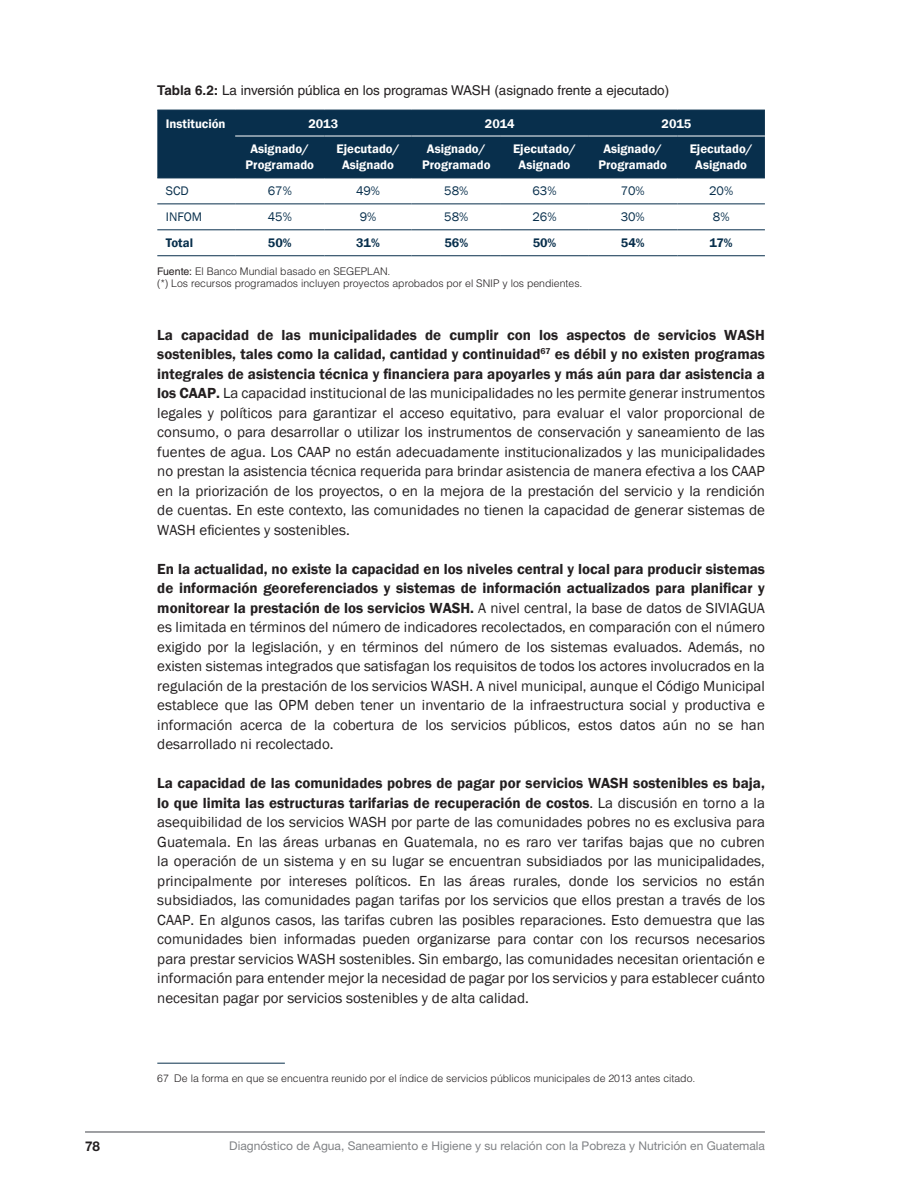
<style>
.page{position:relative;width:918px;height:1188px;background:#fff}
.page>*{position:absolute;margin:0;border:0;box-sizing:border-box;transform-origin:0 0}
.t1{font:15px/19.5px "Franklin Gothic";color:#231f20;text-align:justify}
.t2{font:13.5px "Helvetica LT Std";color:#231f20}
.t3{font:700 13.5px "Helvetica Neue LT Std";color:#231f20}
.t4{font:600 12.75px/15.3px "Franklin Gothic";color:#fff;text-align:center}
.t5{font:12.75px "Franklin Gothic";color:#082f4c}
.t6{font:600 12.75px "Franklin Gothic";color:#082f4c}
.t7{font:12px "Helvetica Neue LT Std";color:#808285}
.t8{font:300 10.5px/12px "Helvetica LT Std";color:#231f20}
.s1{font-weight:700}
.s2{font-weight:400}
.s3{font-weight:600}
</style>
<div class="page">
<hr style="left:85px;top:1131px;width:680px;height:2px;background:#808285">
<hr style="left:157px;top:1063px;width:128px;height:1px;background:#082f4c">
<div style="left:157px;top:111px;width:608px;height:67px;background:#082f4c"></div>
<hr style="left:157px;top:110px;width:78px;height:1px;background:#082f4c">
<hr style="left:235px;top:110px;width:89px;height:1px;background:#082f4c">
<hr style="left:324px;top:110px;width:88px;height:1px;background:#082f4c">
<hr style="left:412px;top:110px;width:89px;height:1px;background:#082f4c">
<hr style="left:501px;top:110px;width:87px;height:1px;background:#082f4c">
<hr style="left:588px;top:110px;width:89px;height:1px;background:#082f4c">
<hr style="left:677px;top:110px;width:88px;height:1px;background:#082f4c">
<hr style="left:157px;top:178px;width:78px;height:1px;background:#082f4c">
<hr style="left:235px;top:178px;width:89px;height:1px;background:#082f4c">
<hr style="left:324px;top:178px;width:88px;height:1px;background:#082f4c">
<hr style="left:412px;top:178px;width:89px;height:1px;background:#082f4c">
<hr style="left:501px;top:178px;width:87px;height:1px;background:#082f4c">
<hr style="left:588px;top:178px;width:89px;height:1px;background:#082f4c">
<hr style="left:677px;top:178px;width:88px;height:1px;background:#082f4c">
<hr style="left:157px;top:203px;width:78px;height:1px;background:#082f4c">
<hr style="left:235px;top:203px;width:89px;height:1px;background:#082f4c">
<hr style="left:324px;top:203px;width:88px;height:1px;background:#082f4c">
<hr style="left:412px;top:203px;width:89px;height:1px;background:#082f4c">
<hr style="left:501px;top:203px;width:87px;height:1px;background:#082f4c">
<hr style="left:588px;top:203px;width:89px;height:1px;background:#082f4c">
<hr style="left:677px;top:203px;width:88px;height:1px;background:#082f4c">
<hr style="left:157px;top:229px;width:78px;height:1px;background:#082f4c">
<hr style="left:235px;top:229px;width:89px;height:1px;background:#082f4c">
<hr style="left:324px;top:229px;width:88px;height:1px;background:#082f4c">
<hr style="left:412px;top:229px;width:89px;height:1px;background:#082f4c">
<hr style="left:501px;top:229px;width:87px;height:1px;background:#082f4c">
<hr style="left:588px;top:229px;width:89px;height:1px;background:#082f4c">
<hr style="left:677px;top:229px;width:88px;height:1px;background:#082f4c">
<hr style="left:157px;top:255px;width:78px;height:1px;background:#082f4c">
<hr style="left:235px;top:255px;width:89px;height:1px;background:#082f4c">
<hr style="left:324px;top:255px;width:88px;height:1px;background:#082f4c">
<hr style="left:412px;top:255px;width:89px;height:1px;background:#082f4c">
<hr style="left:501px;top:255px;width:87px;height:1px;background:#082f4c">
<hr style="left:588px;top:255px;width:89px;height:1px;background:#082f4c">
<hr style="left:677px;top:255px;width:88px;height:1px;background:#082f4c">
<hr style="left:235px;top:136px;width:89px;height:1px;background:#fff">
<hr style="left:324px;top:136px;width:88px;height:1px;background:#fff">
<hr style="left:412px;top:136px;width:89px;height:1px;background:#fff">
<hr style="left:501px;top:136px;width:87px;height:1px;background:#fff">
<hr style="left:588px;top:136px;width:89px;height:1px;background:#fff">
<hr style="left:677px;top:136px;width:88px;height:1px;background:#fff">
<p class="t2" style="left:157px;top:82px;width:513px"><span class="s1">Tabla 6.2:</span> La inversión pública en los programas WASH (asignado frente a ejecutado)</p>
<p class="t4" style="left:166px;top:116px;width:61px">Institución</p>
<p class="t4" style="left:308px;top:116px;width:31px">2013</p>
<p class="t4" style="left:485px;top:116px;width:31px">2014</p>
<p class="t4" style="left:662px;top:116px;width:31px">2015</p>
<p class="t4" style="left:246px;top:142px;width:70px">Asignado/<br>Programado</p>
<p class="t4" style="left:337px;top:142px;width:64px">Ejecutado/<br>Asignado</p>
<p class="t4" style="left:422px;top:142px;width:70px">Asignado/<br>Programado</p>
<p class="t4" style="left:513px;top:142px;width:64px">Ejecutado/<br>Asignado</p>
<p class="t4" style="left:599px;top:142px;width:70px">Asignado/<br>Programado</p>
<p class="t4" style="left:690px;top:142px;width:64px">Ejecutado/<br>Asignado</p>
<p class="t5" style="left:166px;top:183px;width:24px">SCD</p>
<p class="t5" style="left:268px;top:183px;width:26px">67%</p>
<p class="t5" style="left:356px;top:183px;width:26px">49%</p>
<p class="t5" style="left:444px;top:183px;width:26px">58%</p>
<p class="t5" style="left:532px;top:183px;width:26px">63%</p>
<p class="t5" style="left:621px;top:183px;width:26px">70%</p>
<p class="t5" style="left:709px;top:183px;width:26px">20%</p>
<p class="t5" style="left:166px;top:209px;width:38px">INFOM</p>
<p class="t5" style="left:268px;top:209px;width:26px">45%</p>
<p class="t5" style="left:360px;top:209px;width:18px">9%</p>
<p class="t5" style="left:444px;top:209px;width:26px">58%</p>
<p class="t5" style="left:532px;top:209px;width:26px">26%</p>
<p class="t5" style="left:621px;top:209px;width:26px">30%</p>
<p class="t5" style="left:713px;top:209px;width:18px">8%</p>
<p class="t6" style="left:166px;top:235px;width:29px">Total</p>
<p class="t6" style="left:268px;top:235px;width:25px">50%</p>
<p class="t6" style="left:356px;top:235px;width:25px">31%</p>
<p class="t6" style="left:444px;top:235px;width:25px">56%</p>
<p class="t6" style="left:533px;top:235px;width:25px">50%</p>
<p class="t6" style="left:621px;top:235px;width:25px">54%</p>
<p class="t6" style="left:710px;top:235px;width:25px">17%</p>
<p class="t8" style="left:157px;top:266px;width:427px"><span class="s2">Fuente:</span> El Banco Mundial basado en SEGEPLAN.<br>(*) Los recursos programados incluyen proyectos aprobados por el SNIP y los pendientes.</p>
<p class="t1" style="left:157px;top:325px;width:609px"><span class="s3">La capacidad de las municipalidades de cumplir con los aspectos de servicios WASH sostenibles, tales como la calidad, cantidad y continuidad</span><sup>67</sup> <span class="s3">es débil y no existen programas integrales de asistencia técnica y financiera para apoyarles y más aún para dar asistencia a los CAAP.</span> La capacidad institucional de las municipalidades no les permite generar instrumentos legales y políticos para garantizar el acceso equitativo, para evaluar el valor proporcional de consumo, o para desarrollar o utilizar los instrumentos de conservación y saneamiento de las fuentes de agua. Los CAAP no están adecuadamente institucionalizados y las municipalidades no prestan la asistencia técnica requerida para brindar asistencia de manera efectiva a los CAAP en la priorización de los proyectos, o en la mejora de la prestación del servicio y la rendición de cuentas. En este contexto, las comunidades no tienen la capacidad de generar sistemas de WASH eficientes y sostenibles.</p>
<p class="t1" style="left:157px;top:559px;width:609px"><span class="s3">En la actualidad, no existe la capacidad en los niveles central y local para producir sistemas de información georeferenciados y sistemas de información actualizados para planificar y monitorear la prestación de los servicios WASH.</span> A nivel central, la base de datos de SIVIAGUA es limitada en términos del número de indicadores recolectados, en comparación con el número exigido por la legislación, y en términos del número de los sistemas evaluados. Además, no existen sistemas integrados que satisfagan los requisitos de todos los actores involucrados en la regulación de la prestación de los servicios WASH. A nivel municipal, aunque el Código Municipal establece que las OPM deben tener un inventario de la infraestructura social y productiva e información acerca de la cobertura de los servicios públicos, estos datos aún no se han desarrollado ni recolectado.</p>
<p class="t1" style="left:157px;top:774px;width:609px"><span class="s3">La capacidad de las comunidades pobres de pagar por servicios WASH sostenibles es baja, lo que limita las estructuras tarifarias de recuperación de costos</span>. La discusión en torno a la asequibilidad de los servicios WASH por parte de las comunidades pobres no es exclusiva para Guatemala. En las áreas urbanas en Guatemala, no es raro ver tarifas bajas que no cubren la operación de un sistema y en su lugar se encuentran subsidiados por las municipalidades, principalmente por intereses políticos. En las áreas rurales, donde los servicios no están subsidiados, las comunidades pagan tarifas por los servicios que ellos prestan a través de los CAAP. En algunos casos, las tarifas cubren las posibles reparaciones. Esto demuestra que las comunidades bien informadas pueden organizarse para contar con los recursos necesarios para prestar servicios WASH sostenibles. Sin embargo, las comunidades necesitan orientación e información para entender mejor la necesidad de pagar por los servicios y para establecer cuánto necesitan pagar por servicios sostenibles y de alta calidad.</p>
<p class="t8" style="left:157px;top:1072px;width:540px">67 De la forma en que se encuentra reunido por el índice de servicios públicos municipales de 2013 antes citado.</p>
<p class="t3" style="left:85px;top:1138px;width:17px">78</p>
<p class="t7" style="left:229px;top:1138px;width:537px">Diagnóstico de Agua, Saneamiento e Higiene y su relación con la Pobreza y Nutrición en Guatemala</p>
</div>
